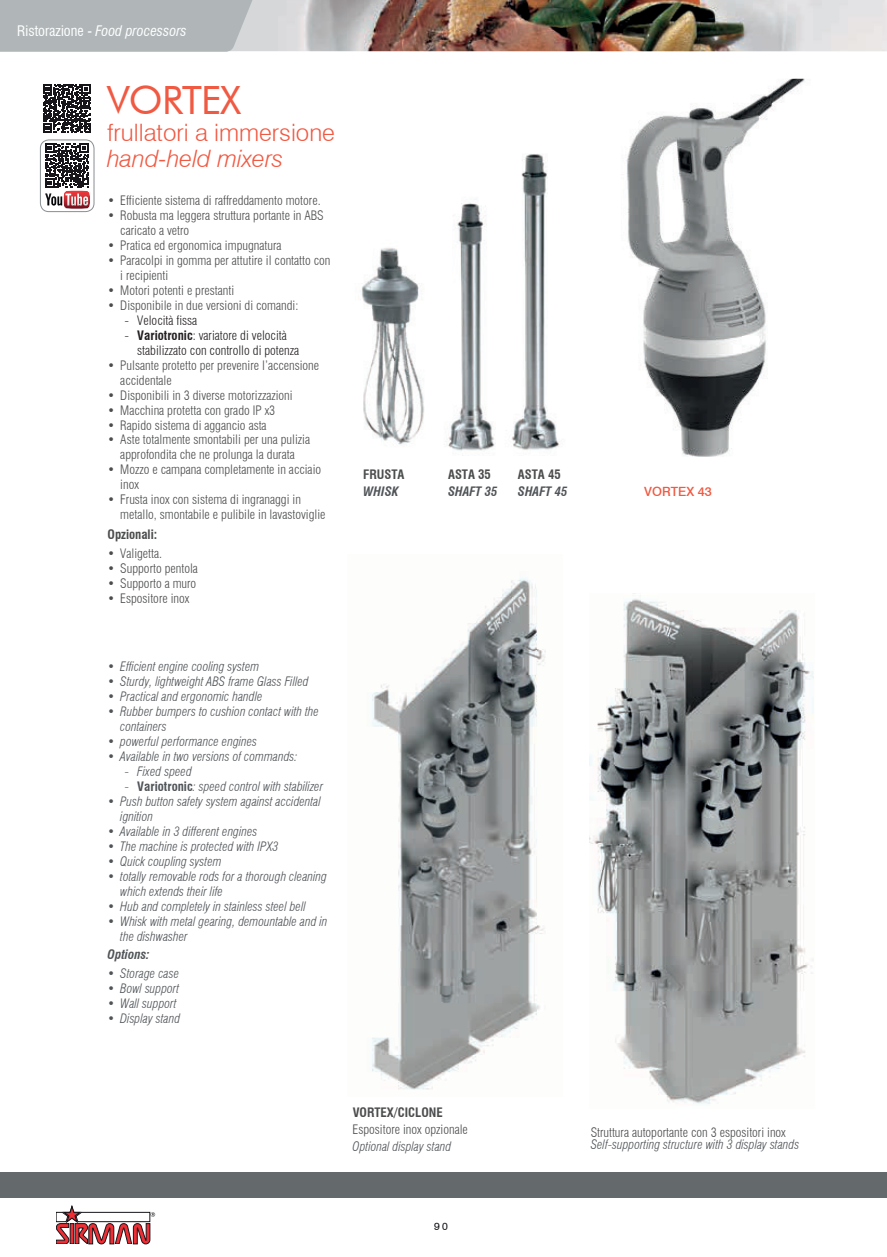
<style>
.page{position:relative;width:887px;height:1257px;background:#fff}
.page>*{position:absolute;margin:0;border:0;box-sizing:border-box;transform-origin:0 0}
.t1{font:39px "Futura BT";letter-spacing:-.02em;color:#f05942}
.t2{font:300 24px "Swiss 721 BT";color:#f05942}
.t3{font:italic 300 24px "Swiss 721 BT";color:#f05942}
.t4{font:italic condensed 14.25px "Swiss 721 BT";color:#fff}
.t5{font:300 condensed 12.75px/15px "Swiss 721 BT";color:#4b4c4d}
.t6{font:italic 300 condensed 12.75px/15px "Swiss 721 BT";color:#505458}
.t7{font:300 condensed 12.75px/15px "Swiss 721 BT";color:#231f20}
.t8{font:700 condensed 12.75px "Swiss 721 BT";color:#4b4c4d}
.t9{font:italic 700 condensed 12.75px "Swiss 721 BT";color:#505458}
.t10{font:500 12.75px "Swiss 721 BT";color:#f05942}
.t11{font:10.5px "Swiss 721 BT";color:#171419}
.s1{font-style:normal}
.s2{font-weight:700}
.s3{font-weight:700;font-style:normal}
</style>
<div class="page">
<img style="left:259px;top:0;width:628px;height:51px">
<div style="left:0;top:1172px;width:887px;height:25px;background:#646a6c"></div>
<svg style="left:56px;top:1205px;width:99px;height:38px"></svg>
<svg style="left:0;top:0;width:259px;height:52px;background:#b2b8ba"></svg>
<img style="left:589px;top:593px;width:225px;height:511px">
<img style="left:446px;top:154px;width:114px;height:302px">
<svg style="left:43px;top:84px;width:48px;height:48px"></svg>
<img style="left:372px;top:578px;width:174px;height:512px">
<img style="left:626px;top:79px;width:179px;height:378px">
<img style="left:361px;top:248px;width:63px;height:197px">
<svg style="left:45px;top:144px;width:45px;height:65px"></svg>
<div style="left:40px;top:139px;width:54px;height:73px;border:1px solid #898e91;border-radius:8px"></div>
<p class="t4" style="left:17px;top:22px;width:171px"><span class="s1">Ristorazione -</span> Food processors</p>
<h1 class="t1" style="left:107px;top:77px;width:136px">VORTEX</h1>
<h2 class="t2" style="left:107px;top:118px;width:229px">frullatori a immersione</h2>
<h2 class="t3" style="left:107px;top:143px;width:178px">hand-held mixers</h2>
<p class="t5" style="left:108px;top:193px;width:215px">• Efficiente sistema di raffreddamento motore.</p>
<p class="t5" style="left:120px;top:208px;width:205px;text-indent:-13px">• Robusta ma leggera struttura portante in ABS caricato a vetro</p>
<p class="t5" style="left:108px;top:237px;width:175px">• Pratica ed ergonomica impugnatura</p>
<p class="t5" style="left:120px;top:252px;width:212px;text-indent:-13px">• Paracolpi in gomma per attutire il contatto con i recipienti</p>
<p class="t5" style="left:108px;top:282px;width:128px">• Motori potenti e prestanti</p>
<p class="t5" style="left:108px;top:297px;width:192px">• Disponibile in due versioni di comandi:</p>
<p class="t7" style="left:124px;top:312px;width:74px">- Velocità fissa</p>
<p class="t7" style="left:137px;top:327px;width:163px;text-indent:-13px">- <span class="s2">Variotronic</span>: variatore di velocità stabilizzato con controllo di potenza</p>
<p class="t5" style="left:120px;top:357px;width:200px;text-indent:-13px">• Pulsante protetto per prevenire l’accensione accidentale</p>
<p class="t5" style="left:108px;top:387px;width:187px">• Disponibili in 3 diverse motorizzazioni</p>
<p class="t5" style="left:108px;top:402px;width:169px">• Macchina protetta con grado IP x3</p>
<p class="t5" style="left:108px;top:417px;width:161px">• Rapido sistema di aggancio asta</p>
<p class="t5" style="left:108px;top:432px;width:204px;text-align:center">• Aste totalmente smontabili per una pulizia approfondita che ne prolunga la durata</p>
<p class="t5" style="left:120px;top:462px;width:202px;text-indent:-13px">• Mozzo e campana completamente in acciaio inox</p>
<p class="t5" style="left:120px;top:492px;width:207px;text-indent:-13px">• Frusta inox con sistema di ingranaggi in metallo, smontabile e pulibile in lavastoviglie</p>
<p class="t8" style="left:108px;top:526px;width:51px">Opzionali:</p>
<p class="t5" style="left:108px;top:545px;width:56px">• Valigetta.</p>
<p class="t5" style="left:108px;top:560px;width:92px">• Supporto pentola</p>
<p class="t5" style="left:108px;top:575px;width:90px">• Supporto a muro</p>
<p class="t5" style="left:108px;top:590px;width:83px">• Espositore inox</p>
<p class="t6" style="left:108px;top:659px;width:153px">• Efficient engine cooling system</p>
<p class="t6" style="left:108px;top:674px;width:203px">• Sturdy, lightweight ABS frame Glass Filled</p>
<p class="t6" style="left:108px;top:689px;width:156px">• Practical and ergonomic handle</p>
<p class="t6" style="left:120px;top:704px;width:200px;text-indent:-13px">• Rubber bumpers to cushion contact with the containers</p>
<p class="t6" style="left:108px;top:734px;width:151px">• powerful performance engines</p>
<p class="t6" style="left:108px;top:749px;width:191px">• Available in two versions of commands:</p>
<p class="t6" style="left:124px;top:764px;width:69px"><span class="s1">-</span> Fixed speed</p>
<p class="t6" style="left:124px;top:779px;width:200px"><span class="s1">-</span> <span class="s3">Variotronic</span>: speed control with stabilizer</p>
<p class="t6" style="left:120px;top:794px;width:202px;text-indent:-13px">• Push button safety system against accidental ignition</p>
<p class="t6" style="left:108px;top:824px;width:151px">• Available in 3 different engines</p>
<p class="t6" style="left:108px;top:839px;width:172px">• The machine is protected with IPX3</p>
<p class="t6" style="left:108px;top:854px;width:115px">• Quick coupling system</p>
<p class="t6" style="left:120px;top:869px;width:208px;text-indent:-13px">• totally removable rods for a thorough cleaning which extends their life</p>
<p class="t6" style="left:108px;top:898px;width:200px">• Hub and completely in stainless steel bell</p>
<p class="t6" style="left:120px;top:913px;width:209px;text-indent:-13px">• Whisk with metal gearing, demountable and in the dishwasher</p>
<p class="t9" style="left:108px;top:946px;width:44px">Options:</p>
<p class="t6" style="left:108px;top:965px;width:73px">• Storage case</p>
<p class="t6" style="left:108px;top:980px;width:73px">• Bowl support</p>
<p class="t6" style="left:108px;top:995px;width:71px">• Wall support</p>
<p class="t6" style="left:108px;top:1010px;width:74px">• Display stand</p>
<p class="t8" style="left:363px;top:467px;width:43px">FRUSTA</p>
<p class="t8" style="left:448px;top:467px;width:44px">ASTA 35</p>
<p class="t8" style="left:518px;top:467px;width:44px">ASTA 45</p>
<p class="t9" style="left:363px;top:484px;width:37px">WHISK</p>
<p class="t9" style="left:448px;top:484px;width:51px">SHAFT 35</p>
<p class="t9" style="left:518px;top:484px;width:51px">SHAFT 45</p>
<p class="t10" style="left:644px;top:484px;width:69px">VORTEX 43</p>
<p class="t8" style="left:353px;top:1104px;width:92px">VORTEX/CICLONE</p>
<p class="t5" style="left:352px;top:1121px;width:117px">Espositore inox opzionale</p>
<p class="t5" style="left:590px;top:1124px;width:197px">Struttura autoportante con 3 espositori inox</p>
<p class="t6" style="left:352px;top:1138px;width:100px">Optional display stand</p>
<p class="t6" style="left:590px;top:1136px;width:210px">Self-supporting structure with 3 display stands</p>
<p class="t11" style="left:434px;top:1219px;width:15px">90</p>
</div>
